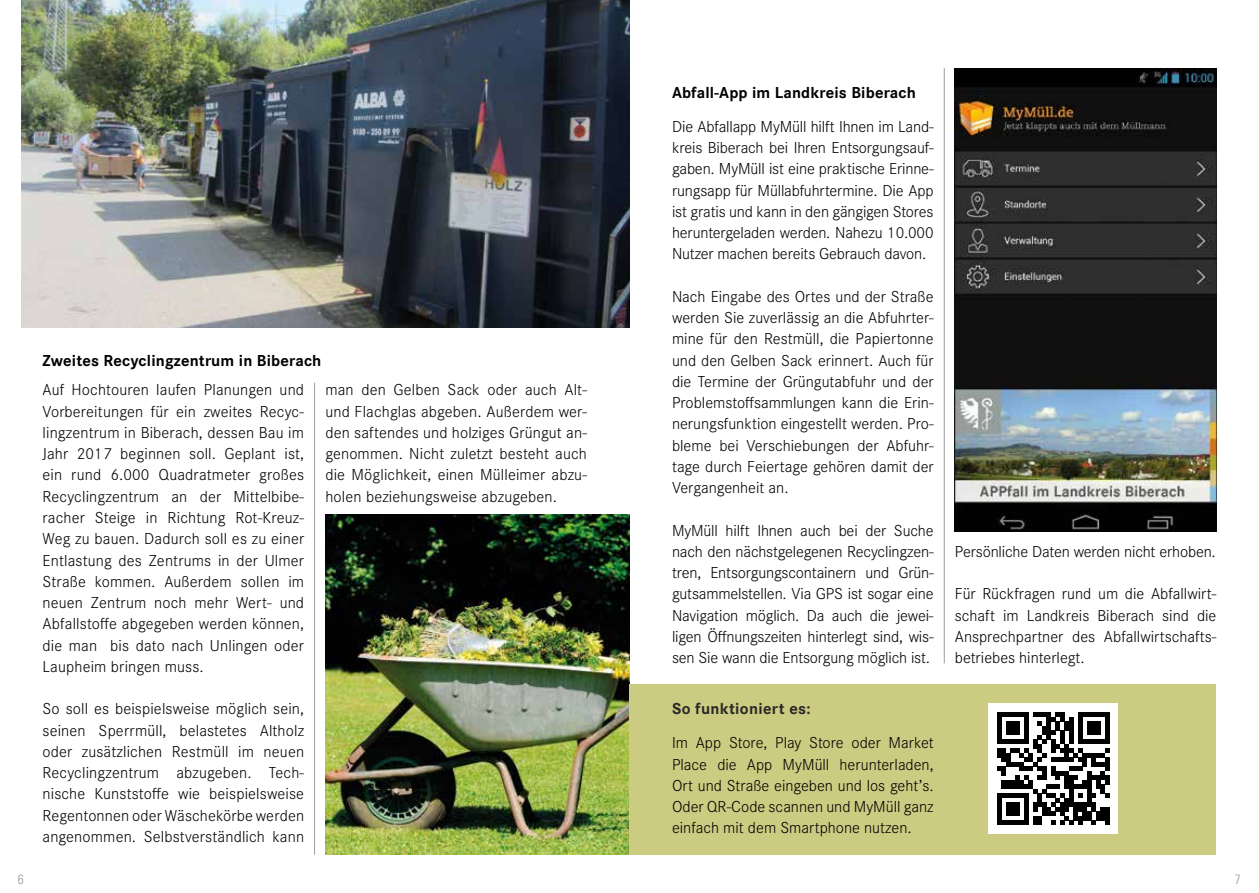
<style>
.page{position:relative;width:1259px;height:893px;background:#fff}
.page>*{position:absolute;margin:0;border:0;box-sizing:border-box;transform-origin:0 0}
.t1{font:300 16.5px/21.3px "Corporate S";color:#000;text-align:justify}
.t2{font:700 16.5px "Corporate S";letter-spacing:.01em;color:#000}
.t3{font:700 16.5px "Corporate S";letter-spacing:.02em;color:#282827}
.t4{font:300 condensed 13.5px "Univers LT Std";color:#95a2a3}
</style>
<div class="page">
<img style="left:21px;top:0;width:608px;height:327px">
<hr style="left:314px;top:383px;width:1px;height:472px;background:#9d9d9c">
<img style="left:325px;top:514px;width:304px;height:341px">
<div style="left:629px;top:685px;width:587px;height:170px;background:#cbcb82"></div>
<img style="left:955px;top:68px;width:261px;height:463px">
<hr style="left:944px;top:68px;width:1px;height:595px;background:#9d9d9c">
<div style="left:988px;top:703px;width:130px;height:131px;background:#fff"></div>
<svg style="left:997px;top:712px;width:112px;height:113px"></svg>
<p class="t2" style="left:43px;top:351px;width:280px">Zweites Recyclingzentrum in Biberach</p>
<p class="t1" style="left:43px;top:379px;width:263px">Auf Hochtouren laufen Planungen und Vorbereitungen für ein zweites Recyc&shy;lingzentrum in Biberach, dessen Bau im Jahr 2017 beginnen soll. Geplant ist, ein rund 6.000 Quadratmeter großes Recyclingzentrum an der Mittelbibe&shy;racher Steige in Richtung Rot-Kreuz-Weg zu bauen. Dadurch soll es zu einer Entlastung des Zentrums in der Ulmer Straße kommen. Außerdem sollen im neuen Zentrum noch mehr Wert- und Abfallstoffe abgegeben werden können, die man bis dato nach Unlingen oder Laupheim bringen muss.</p>
<p class="t1" style="left:43px;top:698px;width:263px">So soll es beispielsweise möglich sein, seinen Sperrmüll, belastetes Altholz oder zusätzlichen Restmüll im neuen Recyclingzentrum abzugeben. Tech&shy;nische Kunststoffe wie beispielsweise Regentonnen oder Wäschekörbe werden angenommen. Selbstverständlich kann</p>
<p class="t1" style="left:325px;top:379px;width:263px">man den Gelben Sack oder auch Alt&shy;und Flachglas abgeben. Außerdem wer&shy;den saftendes und holziges Grüngut an&shy;genommen. Nicht zuletzt besteht auch die Möglichkeit, einen Mülleimer abzu&shy;holen beziehungsweise abzugeben.</p>
<p class="t2" style="left:672px;top:83px;width:245px">Abfall-App im Landkreis Biberach</p>
<p class="t1" style="left:672px;top:116px;width:263px">Die Abfallapp MyMüll hilft Ihnen im Land&shy;kreis Biberach bei Ihren Entsorgungsauf&shy;gaben. MyMüll ist eine praktische Erinne&shy;rungsapp für Müllabfuhrtermine. Die App ist gratis und kann in den gängigen Stores heruntergeladen werden. Nahezu 10.000<br>Nutzer machen bereits Gebrauch davon.</p>
<p class="t1" style="left:672px;top:286px;width:263px">Nach Eingabe des Ortes und der Straße werden Sie zuverlässig an die Abfuhrter&shy;mine für den Restmüll, die Papiertonne und den Gelben Sack erinnert. Auch für die Termine der Grüngutabfuhr und der Problemstoffsammlungen kann die Erin&shy;nerungsfunktion eingestellt werden. Pro&shy;bleme bei Verschiebungen der Abfuhr&shy;tage durch Feiertage gehören damit der Vergangenheit an.</p>
<p class="t1" style="left:672px;top:520px;width:263px">MyMüll hilft Ihnen auch bei der Suche nach den nächstgelegenen Recyclingzen&shy;tren, Entsorgungscontainern und Grün&shy;gutsammelstellen. Via GPS ist sogar eine Navigation möglich. Da auch die jewei&shy;ligen Öffnungszeiten hinterlegt sind, wis&shy;sen Sie wann die Entsorgung möglich ist.</p>
<p class="t3" style="left:672px;top:699px;width:140px">So funktioniert es:</p>
<p class="t1" style="left:672px;top:732px;width:263px">Im App Store, Play Store oder Market Place die App MyMüll herunterladen, Ort und Straße eingeben und los geht’s.<br>Oder QR-Code scannen und MyMüll ganz einfach mit dem Smartphone nutzen.</p>
<p class="t1" style="left:955px;top:541px;width:262px">Persönliche Daten werden nicht erhoben.</p>
<p class="t1" style="left:955px;top:583px;width:263px">Für Rückfragen rund um die Abfallwirt&shy;schaft im Landkreis Biberach sind die Ansprechpartner des Abfallwirtschafts&shy;betriebes hinterlegt.</p>
<p class="t4" style="left:18px;top:872px;width:7px">6</p>
<p class="t4" style="left:1234px;top:872px;width:7px">7</p>
</div>
